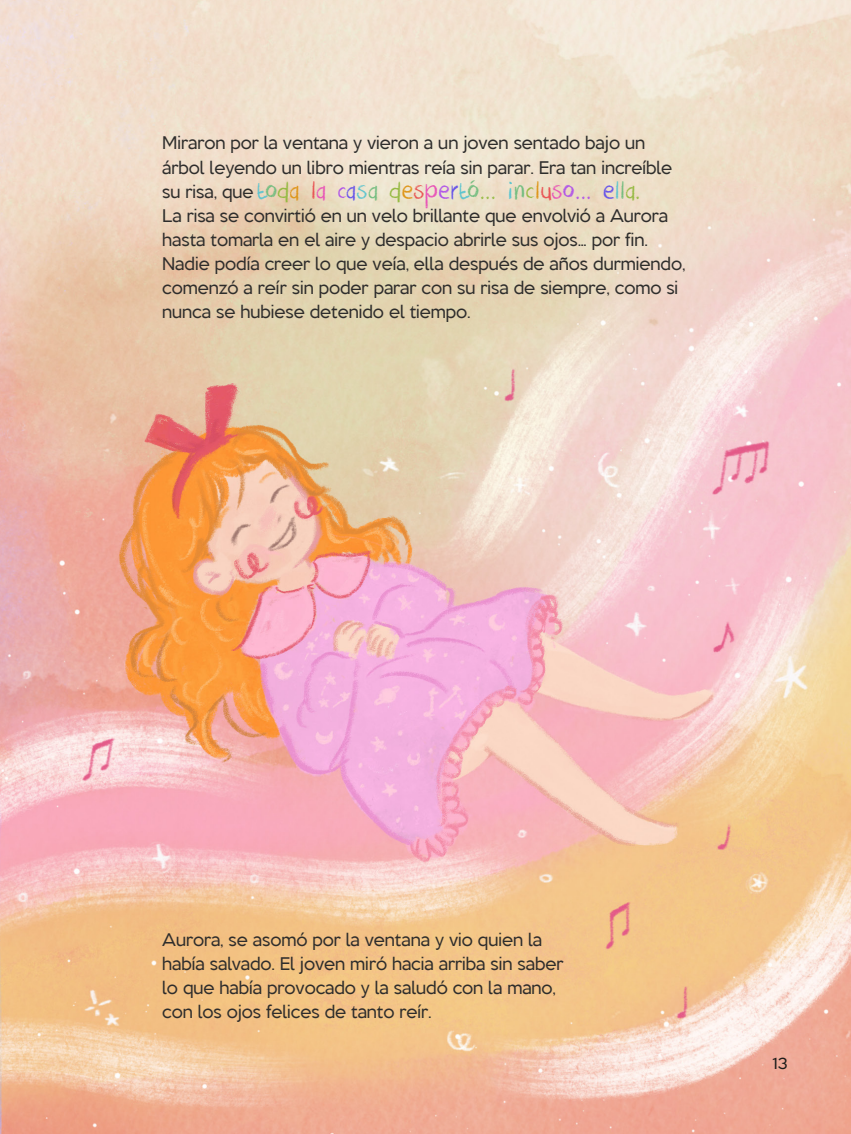
<style>
.page{position:relative;width:851px;height:1134px;background:#fff}
.page>*{position:absolute;margin:0;border:0;box-sizing:border-box;transform-origin:0 0}
.ONOMATOPEYAS{font:28px "DK Crayon Crumble";letter-spacing:.02em;color:#96ba43}
.CUERPO_DE_TEXTO_2{font:16px/24px "Keep Calm";color:#2e2d2c}
.t1{font:14px "Keep Calm";color:#1d1d1b}
.s1{color:#5dc4cf}
.s2{color:#74bd80}
.s3{color:#de9518}
.s4{color:#e85454}
.s5{color:#e854b7}
.s6{color:#af54e8}
.s7{color:#6754e8}
</style>
<div class="page">
<img style="left:0;top:0;width:850px;height:1134px">
<p class="CUERPO_DE_TEXTO_2" style="left:162px;top:130px;width:511px">Miraron por la ventana y vieron a un joven sentado bajo un árbol leyendo un libro mientras reía sin parar. Era tan increíble su risa, que</p>
<p class="CUERPO_DE_TEXTO_2" style="left:162px;top:202px;width:524px">La risa se convirtió en un velo brillante que envolvió a Aurora hasta tomarla en el aire y despacio abrirle sus ojos… por fin.<br>Nadie podía creer lo que veía, ella después de años durmiendo, comenzó a reír sin poder parar con su risa de siempre, como si nunca se hubiese detenido el tiempo.</p>
<p class="ONOMATOPEYAS" style="left:257px;top:174px;width:385px"><span class="s1">t</span><span class="s2">o</span>d<span class="s3">a</span> <span class="s4">l</span><span class="s5">a</span> <span class="s6">c</span><span class="s7">a</span><span class="s1">s</span><span class="s2">a</span> d<span class="s3">e</span><span class="s4">s</span><span class="s5">p</span><span class="s6">e</span><span class="s7">r</span><span class="s1">t</span><span class="s2">ó</span>... <span class="s1">i</span><span class="s2">n</span>c<span class="s3">l</span><span class="s4">u</span><span class="s5">s</span><span class="s6">o...</span> <span class="s7">e</span><span class="s1">l</span><span class="s2">l</span>a.</p>
<p class="CUERPO_DE_TEXTO_2" style="left:162px;top:926px;width:402px">Aurora, se asomó por la ventana y vio quien la había salvado. El joven miró hacia arriba sin saber lo que había provocado y la saludó con la mano, con los ojos felices de tanto reír.</p>
<p class="t1" style="left:772px;top:1051px;width:17px">13</p>
</div>
